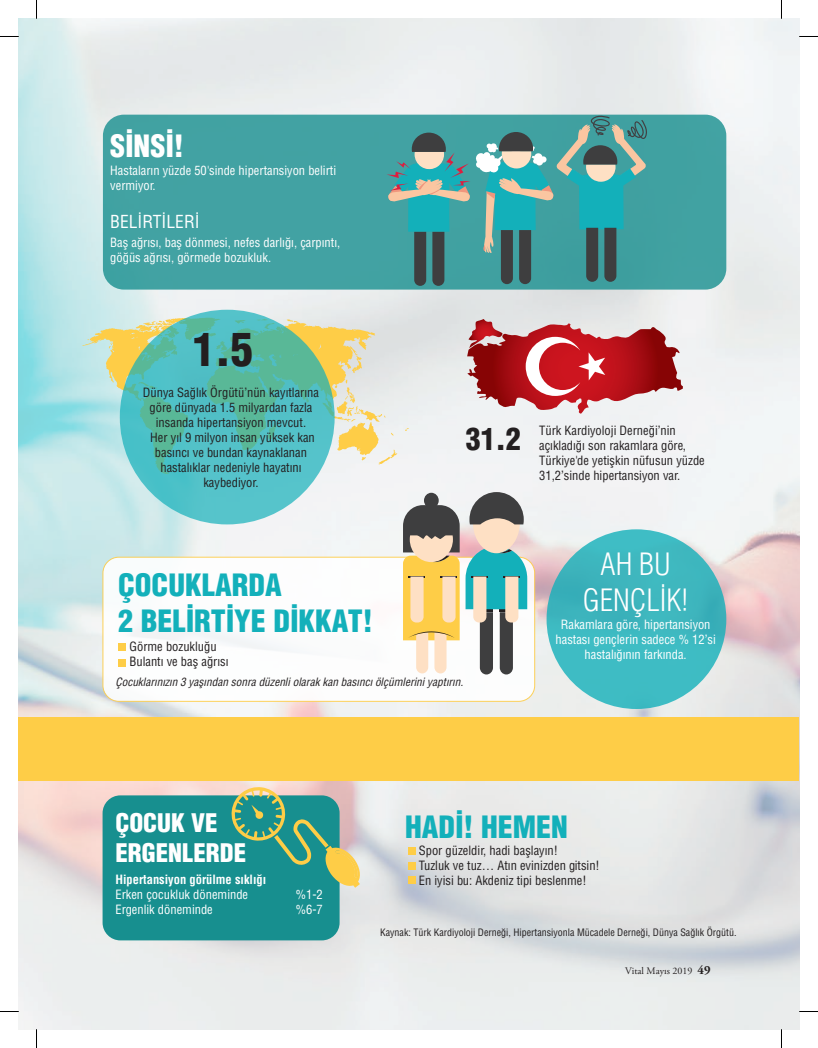
<style>
.page{position:relative;width:818px;height:1048px;background:#fff}
.page>*{position:absolute;margin:0;border:0;box-sizing:border-box;transform-origin:0 0}
.t1{font:45px "Helvetica Condensed Black Tr";color:#231f20}
.t2{font:30px/36px "Helvetica Condensed Black Tr";color:#13b0ba}
.t3{font:30px/36px "Helvetica Condensed Light Tr";color:#fff;text-align:center}
.t4{font:30px "Helvetica Condensed Black Tr";color:#fff}
.t5{font:30px "Helvetica Condensed Black Tr";color:#231f20}
.t6{font:25px/30px "Helvetica Condensed Black Tr";color:#fff}
.t7{font:17.5px "Helvetica Cond Normal Tr";color:#fff}
.t8{font:12.5px/15px "Helvetica Cond Normal Tr";color:#231f20}
.t9{font:12.5px/15px "Helvetica Cond Normal Tr";color:#fff}
.t10{font:12.5px "Helvetica Cond Bold Tr";color:#fff}
.t11{font:11.25px "Helvetica Cond Italic Tr";color:#231f20}
.t12{font:10px "Helvetica Cond Normal Tr";color:#231f20}
.t13{font:10px "Adobe Garamond Pro";color:#231f20}
.s1{font-weight:700;font-size:12.5px}
</style>
<div class="page">
<img style="left:19px;top:19px;width:779px;height:1009px">
<div style="left:102px;top:795px;width:237px;height:145px;background:#178f8f;border-radius:18px"></div>
<div style="left:546px;top:529px;width:179px;height:180px;background:#3eb9c0;border-radius:50%"></div>
<div style="left:103px;top:115px;width:622px;height:174px;background:#42a2a3;border-radius:21px"></div>
<div style="left:103px;top:557px;width:431px;height:144px;background:#fff;border-radius:16px"></div>
<div style="left:102px;top:556px;width:433px;height:145px;border:1px solid #fecd47;border-radius:16px"></div>
<svg style="left:467px;top:319px;width:205px;height:94px"></svg>
<div style="left:19px;top:717px;width:779px;height:63px;background:#fecd47"></div>
<svg style="left:82px;top:318px;width:315px;height:156px;background:#e0e0bc"></svg>
<svg style="left:120px;top:310px;width:214px;height:214px;background:#53beb9"></svg>
<svg style="left:386px;top:113px;width:263px;height:173px"></svg>
<svg style="left:465px;top:492px;width:62px;height:182px"></svg>
<svg style="left:403px;top:505px;width:56px;height:168px;background:#d6bc86"></svg>
<div style="left:423px;top:492px;width:15px;height:16px;background:#3e3e3f;border-radius:50%"></div>
<svg style="left:231px;top:786px;width:130px;height:101px"></svg>
<div style="left:408px;top:846px;width:7px;height:8px;background:#fecd47"></div>
<div style="left:408px;top:876px;width:7px;height:7px;background:#fecd47"></div>
<div style="left:408px;top:862px;width:7px;height:7px;background:#fecd47"></div>
<div style="left:118px;top:643px;width:8px;height:7px;background:#fecd47"></div>
<div style="left:118px;top:659px;width:8px;height:7px;background:#fecd47"></div>
<svg style="left:0;top:36px;width:19px;height:1px"></svg>
<svg style="left:798px;top:36px;width:19px;height:1px"></svg>
<svg style="left:0;top:1011px;width:19px;height:1px"></svg>
<svg style="left:798px;top:1010px;width:19px;height:2px"></svg>
<svg style="left:36px;top:0;width:1px;height:19px"></svg>
<svg style="left:36px;top:1029px;width:1px;height:18px"></svg>
<h2 class="t4" style="left:110px;top:127px;width:75px">SİNSİ!</h2>
<p class="t9" style="left:110px;top:163px;width:227px">Hastaların yüzde 50'sinde hipertansiyon belirti vermiyor.</p>
<h3 class="t7" style="left:110px;top:211px;width:91px">BELİRTİLERİ</h3>
<p class="t9" style="left:110px;top:235px;width:231px">Baş ağrısı, baş dönmesi, nefes darlığı, çarpıntı, göğüs ağrısı, görmede bozukluk.</p>
<h1 class="t1" style="left:193px;top:321px;width:61px">1.5</h1>
<p class="t8" style="left:143px;top:384px;width:177px;text-align:center">Dünya Sağlık Örgütü’nün kayıtlarına göre dünyada 1.5 milyardan fazla insanda hipertansiyon mevcut.<br>Her yıl 9 milyon insan yüksek kan basıncı ve bundan kaynaklanan hastalıklar nedeniyle hayatını kaybediyor.</p>
<h2 class="t5" style="left:465px;top:420px;width:56px">31.2</h2>
<p class="t8" style="left:539px;top:423px;width:167px">Türk Kardiyoloji Derneği’nin açıkladığı son rakamlara göre,<br>Türkiye'de yetişkin nüfusun yüzde<br>31,2’sinde hipertansiyon var.</p>
<h2 class="t2" style="left:118px;top:566px;width:256px">ÇOCUKLARDA<br>2 BELİRTİYE DİKKAT!</h2>
<p class="t8" style="left:129px;top:638px;width:100px">Görme bozukluğu<br>Bulantı ve baş ağrısı</p>
<p class="t11" style="left:115px;top:674px;width:349px">Çocuklarınızın 3 yaşından sonra düzenli olarak kan basıncı ölçümlerini yaptırın.</p>
<h2 class="t3" style="left:582px;top:546px;width:107px">AH BU<br>GENÇLİK!</h2>
<p class="t9" style="left:555px;top:616px;width:162px;text-align:center">Rakamlara göre, hipertansiyon hastası gençlerin sadece % 12’si hastalığının farkında.</p>
<h3 class="t6" style="left:115px;top:807px;width:132px">ÇOCUK VE<br>ERGENLERDE</h3>
<p class="t10" style="left:115px;top:871px;width:152px">Hipertansiyon görülme sıklığı</p>
<p class="t9" style="left:115px;top:886px;width:134px">Erken çocukluk döneminde</p>
<p class="t9" style="left:295px;top:886px;width:29px">%1-2</p>
<p class="t9" style="left:115px;top:901px;width:99px">Ergenlik döneminde</p>
<p class="t9" style="left:295px;top:901px;width:29px">%6-7</p>
<h2 class="t2" style="left:405px;top:808px;width:164px">HADİ! HEMEN</h2>
<p class="t8" style="left:418px;top:842px;width:182px">Spor güzeldir, hadi başlayın!<br>Tuzluk ve tuz… Atın evinizden gitsin!<br>En iyisi bu: Akdeniz tipi beslenme!</p>
<p class="t12" style="left:380px;top:926px;width:357px">Kaynak: Türk Kardiyoloji Derneği, Hipertansiyonla Mücadele Derneği, Dünya Sağlık Örgütü.</p>
<p class="t13" style="left:624px;top:965px;width:87px">Vital Mayıs 2019 <span class="s1">49</span></p>
</div>
